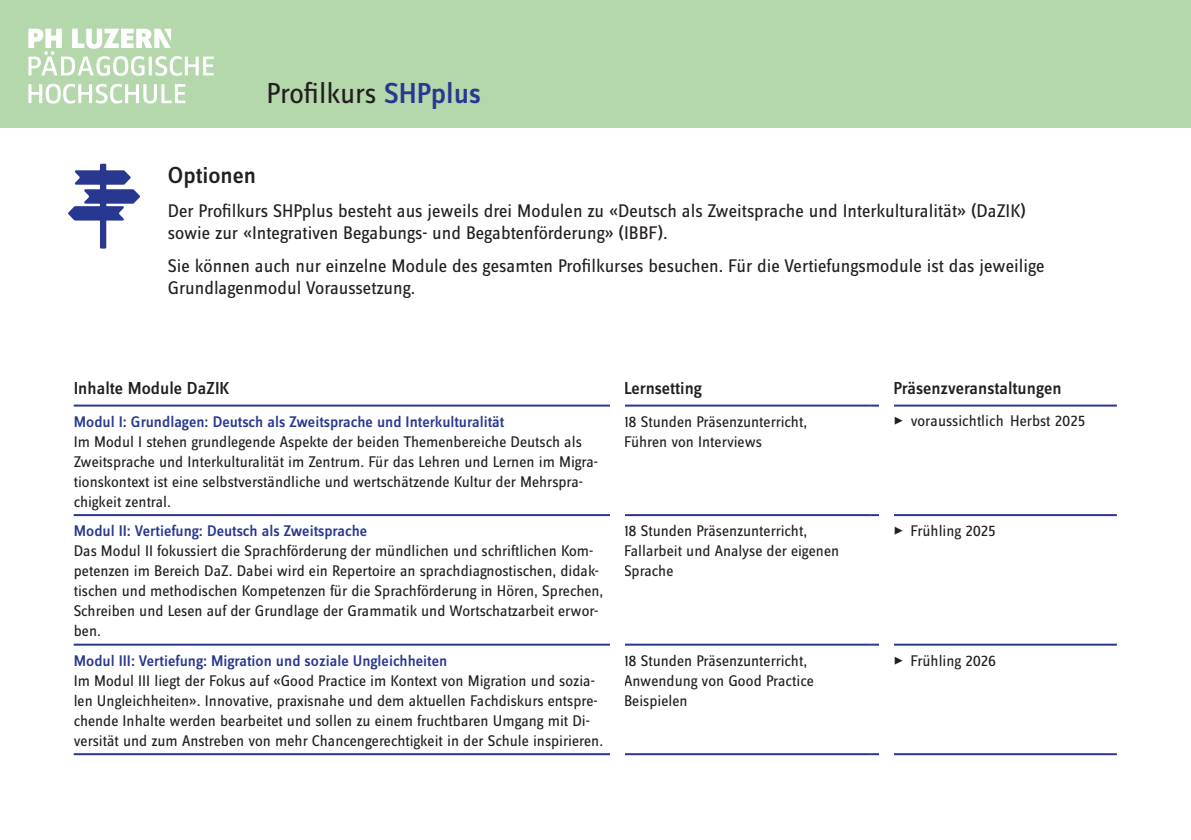
<style>
.page{position:relative;width:1191px;height:840px;background:#fff}
.page>*{position:absolute;margin:0;border:0;box-sizing:border-box;transform-origin:0 0}
.t1{font:30px "Zine Sans Dis OT";letter-spacing:-.01em;color:#231f20}
.Lauftext_normal_mA{font:500 24px "Zine Sans Dis OT";color:#231f20}
.Lauftext_normal_mA-2{font:19px/22px "Zine Sans Dis OT";color:#231f20}
.Lauftext_normal{font:500 18px "Zine Sans Dis OT";color:#231f20}
.Lauftext_normal_mA-3{font:16px/20px "Zine Sans Dis OT";color:#231f20}
.Lauftext_normal-2{font:16px/20px "Zine Sans Dis OT";color:#231f20}
.Lauftext_normal-3{font:500 16px "Zine Sans Dis OT";color:#283890}
.s1{font-weight:500;color:#283890}
</style>
<div class="page">
<div style="left:0;top:0;width:1191px;height:128px;background:#b5d7ac"></div>
<svg style="left:28px;top:84px;width:157px;height:19px"></svg>
<svg style="left:28px;top:29px;width:186px;height:47px"></svg>
<hr style="left:74px;top:404px;width:543px;height:2px;background:#283890">
<hr style="left:617px;top:404px;width:254px;height:2px;background:#283890">
<hr style="left:871px;top:404px;width:245px;height:2px;background:#283890">
<hr style="left:74px;top:752px;width:543px;height:2px;background:#283890">
<hr style="left:617px;top:752px;width:254px;height:2px;background:#283890">
<hr style="left:871px;top:752px;width:245px;height:2px;background:#283890">
<hr style="left:74px;top:514px;width:543px;height:2px;background:#283890">
<hr style="left:617px;top:514px;width:254px;height:2px;background:#283890">
<hr style="left:871px;top:514px;width:245px;height:2px;background:#283890">
<hr style="left:74px;top:643px;width:543px;height:2px;background:#283890">
<hr style="left:617px;top:643px;width:254px;height:2px;background:#283890">
<hr style="left:871px;top:643px;width:245px;height:2px;background:#283890">
<svg style="left:68px;top:164px;width:72px;height:84px"></svg>
<div style="left:610px;top:369px;width:14px;height:449px;background:#fff"></div>
<div style="left:879px;top:369px;width:14px;height:449px;background:#fff"></div>
<h1 class="t1" style="left:266px;top:79px;width:216px">Profilkurs <span class="s1">SHPplus</span></h1>
<p class="Lauftext_normal_mA" style="left:168px;top:163px;width:90px">Optionen</p>
<p class="Lauftext_normal_mA-2" style="left:168px;top:200px;width:859px">Der Profilkurs SHPplus besteht aus jeweils drei Modulen zu «Deutsch als Zweitsprache und Interkulturalität» (DaZIK) sowie zur «Integrativen Begabungs- und Begabtenförderung» (IBBF).</p>
<p class="Lauftext_normal_mA-2" style="left:168px;top:255px;width:878px">Sie können auch nur einzelne Module des gesamten Profilkurses besuchen. Für die Vertiefungsmodule ist das jeweilige<br>Grundlagenmodul Voraussetzung.</p>
<p class="Lauftext_normal" style="left:74px;top:379px;width:157px">Inhalte Module DaZIK</p>
<p class="Lauftext_normal" style="left:624px;top:379px;width:79px">Lernsetting</p>
<p class="Lauftext_normal" style="left:893px;top:379px;width:169px">Präsenzveranstaltungen</p>
<p class="Lauftext_normal-3" style="left:74px;top:413px;width:432px">Modul I: Grundlagen: Deutsch als Zweitsprache und Interkulturalität</p>
<p class="Lauftext_normal_mA-3" style="left:74px;top:431px;width:526px">Im Modul I stehen grundlegende Aspekte der beiden Themenbereiche Deutsch als Zweitsprache und Interkulturalität im Zentrum. Für das Lehren und Lernen im Migra&shy;tionskontext ist eine selbstverständliche und wertschätzende Kultur der Mehrspra&shy;chigkeit zentral.</p>
<p class="Lauftext_normal-2" style="left:624px;top:411px;width:185px">18 Stunden Präsenzunterricht,<br>Führen von Interviews</p>
<p class="Lauftext_normal-2" style="left:893px;top:411px;width:193px">✓ voraussichtlich Herbst 2025</p>
<p class="Lauftext_normal-3" style="left:74px;top:522px;width:295px">Modul II: Vertiefung: Deutsch als Zweitsprache</p>
<p class="Lauftext_normal_mA-3" style="left:74px;top:541px;width:531px">Das Modul II fokussiert die Sprachförderung der mündlichen und schriftlichen Kom&shy;petenzen im Bereich DaZ. Dabei wird ein Repertoire an sprachdiagnostischen, didak&shy;tischen und methodischen Kompetenzen für die Sprachförderung in Hören, Sprechen, Schreiben und Lesen auf der Grundlage der Grammatik und Wortschatzarbeit erwor&shy;ben.</p>
<p class="Lauftext_normal-3" style="left:74px;top:652px;width:375px">Modul III: Vertiefung: Migration und soziale Ungleichheiten</p>
<p class="Lauftext_normal_mA-3" style="left:74px;top:670px;width:531px">Im Modul III liegt der Fokus auf «Good Practice im Kontext von Migration und sozia&shy;len Ungleichheiten». Innovative, praxisnahe und dem aktuellen Fachdiskurs entspre&shy;chende Inhalte werden bearbeitet und sollen zu einem fruchtbaren Umgang mit Di&shy;versität und zum Anstreben von mehr Chancengerechtigkeit in der Schule inspirieren.</p>
<p class="Lauftext_normal-2" style="left:624px;top:521px;width:217px">18 Stunden Präsenzunterricht,<br>Fallarbeit und Analyse der eigenen<br>Sprache</p>
<p class="Lauftext_normal-2" style="left:893px;top:521px;width:103px">✓ Frühling 2025</p>
<p class="Lauftext_normal-2" style="left:624px;top:650px;width:191px">18 Stunden Präsenzunterricht,<br>Anwendung von Good Practice<br>Beispielen</p>
<p class="Lauftext_normal-2" style="left:893px;top:650px;width:104px">✓ Frühling 2026</p>
</div>
